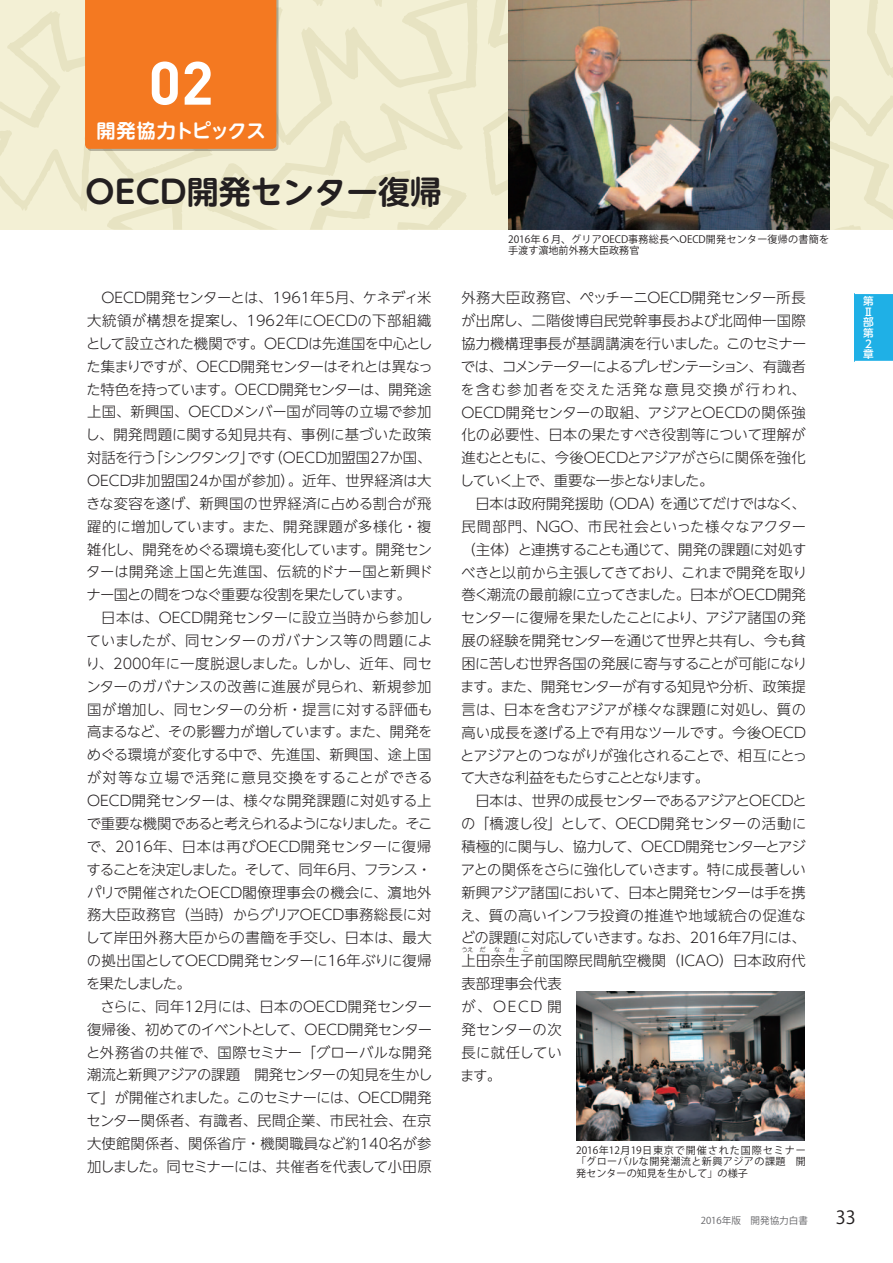
<style>
.page{position:relative;width:893px;height:1263px;background:#fff}
.page>*{position:absolute;margin:0;border:0;box-sizing:border-box;transform-origin:0 0}
.t1{font:60.15px "DIN Bold";color:#fff}
.t2{font:700 31.95px "UD Shin M Go Pro De";color:#231f20}
.t3{font:700 19.2px "UD Shin M Go Pro De";letter-spacing:-.035em;color:#fff}
.t4{font:18px "Koz Go Pro";color:#231f20}
.t5{font:300 14.4px/22.8px "UD Shin Go NT Pro";letter-spacing:-.01em;color:#231f20}
.t6{font:500 10.65px/10.6px "UD Shin Go NT Pro";color:#fff}
.t7{font:10.05px/11.7px "Koz Go Pro";letter-spacing:.02em;color:#231f20}
.t8{font:9.6px "Koz Go Pro";color:#636366}
.t9{font:300 6.45px "UD Shin Go NT Pro";color:#231f20}
</style>
<div class="page">
<svg style="left:829px;top:0;width:64px;height:230px;background:#eeebcf"></svg>
<svg style="left:0;top:0;width:508px;height:230px;background:#f0edd0"></svg>
<svg style="left:0;top:198px;width:183px;height:32px;background:#f0edd1"></svg>
<div style="left:85px;top:0;width:194px;height:151px;background:#f47921"></div>
<img style="left:508px;top:0;width:321px;height:230px">
<img style="left:576px;top:992px;width:229px;height:148px">
<div style="left:855px;top:293px;width:38px;height:68px;background:#1fb0e6"></div>
<hr style="left:855px;top:293px;width:38px;height:1px;background:#fff">
<h1 class="t1" style="left:148px;top:44px;width:67px">02</h1>
<h3 class="t3" style="left:97px;top:115px;width:170px">開発協力トピックス</h3>
<h2 class="t2" style="left:85px;top:165px;width:358px">OECD開発センター復帰</h2>
<p class="t7" style="left:508px;top:233px;width:323px">2016年６月、グリアOECD事務総長へOECD開発センター復帰の書簡を手渡す濵地前外務大臣政務官</p>
<p class="t5" style="left:86px;top:286px;width:349px">　OECD開発センターとは、1961年５月、ケネディ米大統領が構想を提案し、1962年にOECDの下部組織として設立された機関です。OECDは先進国を中心とした集まりですが、OECD開発センターはそれとは異なった特色を持っています。OECD開発センターは、開発途上国、新興国、OECDメンバー国が同等の立場で参加し、開発問題に関する知見共有、事例に基づいた政策対話を行う「シンクタンク」です（OECD加盟国27か国、<br>OECD非加盟国24か国が参加）。近年、世界経済は大きな変容を遂げ、新興国の世界経済に占める割合が飛躍的に増加しています。また、開発課題が多様化・複雑化し、開発をめぐる環境も変化しています。開発センターは開発途上国と先進国、伝統的ドナー国と新興ドナー国との間をつなぐ重要な役割を果たしています。<br>　日本は、OECD開発センターに設立当時から参加していましたが、同センターのガバナンス等の問題により、2000年に一度脱退しました。しかし、近年、同センターのガバナンスの改善に進展が見られ、新規参加国が増加し、同センターの分析・提言に対する評価も高まるなど、その影響力が増しています。また、開発をめぐる環境が変化する中で、先進国、新興国、途上国が対等な立場で活発に意見交換をすることができる<br>OECD開発センターは、様々な開発課題に対処する上で重要な機関であると考えられるようになりました。そこで、2016年、日本は再びOECD開発センターに復帰することを決定しました。そして、同年６月、フランス・パリで開催されたOECD閣僚理事会の機会に、濵地外務大臣政務官（当時）からグリアOECD事務総長に対して岸田外務大臣からの書簡を手交し、日本は、最大の拠出国としてOECD開発センターに16年ぶりに復帰を果たしました。<br>　さらに、同年12月には、日本のOECD開発センター復帰後、初めてのイベントとして、OECD開発センターと外務省の共催で、国際セミナー「グローバルな開発潮流と新興アジアの課題　開発センターの知見を生かして」が開催されました。このセミナーには、OECD開発センター関係者、有識者、民間企業、市民社会、在京大使館関係者、関係省庁・機関職員など約140名が参加しました。同セミナーには、共催者を代表して小田原</p>
<p class="t5" style="left:460px;top:286px;width:349px">外務大臣政務官、ペッチーニOECD開発センター所長が出席し、二階俊博自民党幹事長および北岡伸一国際協力機構理事長が基調講演を行いました。このセミナーでは、コメンテーターによるプレゼンテーション、有識者を含む参加者を交えた活発な意見交換が行われ、<br>OECD開発センターの取組、アジアとOECDの関係強化の必要性、日本の果たすべき役割等について理解が進むとともに、今後OECDとアジアがさらに関係を強化していく上で、重要な一歩となりました。<br>　日本は政府開発援助（ODA）を通じてだけではなく、民間部門、NGO、市民社会といった様々なアクター（主体）と連携することも通じて、開発の課題に対処すべきと以前から主張してきており、これまで開発を取り巻く潮流の最前線に立ってきました。日本がOECD開発センターに復帰を果たしたことにより、アジア諸国の発展の経験を開発センターを通じて世界と共有し、今も貧困に苦しむ世界各国の発展に寄与することが可能になります。また、開発センターが有する知見や分析、政策提言は、日本を含むアジアが様々な課題に対処し、質の高い成長を遂げる上で有用なツールです。今後OECDとアジアとのつながりが強化されることで、相互にとって大きな利益をもたらすこととなります。<br>　日本は、世界の成長センターであるアジアとOECDとの「橋渡し役」として、OECD開発センターの活動に積極的に関与し、協力して、OECD開発センターとアジアとの関係をさらに強化していきます。特に成長著しい新興アジア諸国において、日本と開発センターは手を携え、質の高いインフラ投資の推進や地域統合の促進などの課題に対応していきます。なお、2016年７月には、上田奈生子前国際民間航空機関（ICAO）日本政府代表部理事会代表<br>が、OECD 開<br>発センターの次<br>長に就任してい<br>ます。</p>
<p class="t9" style="left:462px;top:945px;width:69px">うえ　だ　 な　 お　 こ</p>
<p class="t7" style="left:576px;top:1144px;width:231px;text-align:justify">2016年12月19日東京で開催された国際セミナー「グローバルな開発潮流と新興アジアの課題　開発センターの知見を生かして」の様子</p>
<p class="t8" style="left:701px;top:1214px;width:109px">2016年版　開発協力白書</p>
<p class="t4" style="left:836px;top:1205px;width:21px">33</p>
<p class="t6" style="left:863px;top:295px;width:12px">第<br>Ⅱ部第<br>２章</p>
</div>
